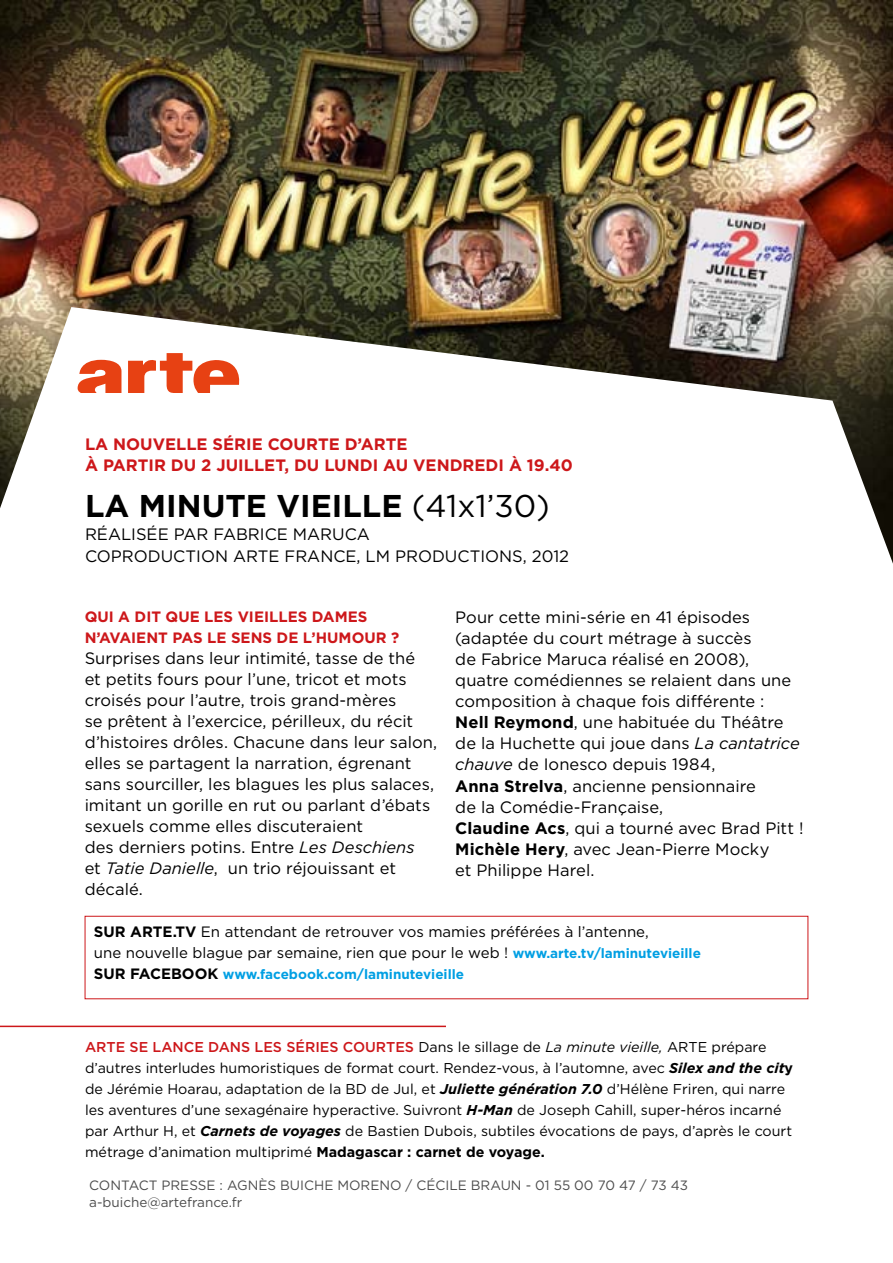
<style>
.page{position:relative;width:893px;height:1263px;background:#fff}
.page>*{position:absolute;margin:0;border:0;box-sizing:border-box;transform-origin:0 0}
.t1{font:700 31.5px "Gotham";color:#000}
.t2{font:16.5px/21px "Gotham";color:#000}
.t3{font:700 16.5px/21px "Gotham";color:#cd171a}
.t4{font:15px/21px "Gotham";color:#000}
.t5{font:700 15px/21px "Gotham";color:#cd171a}
.t6{font:14.25px/21px "Gotham";color:#000}
.t7{font:500 14.25px "Gotham";color:#cd171a}
.t8{font:13.5px/16.2px "Gotham";color:#4c4c4c}
.t9{font:700 13.5px "Gotham";color:#009fe3}
.s1{font-weight:400}
.s2{font-style:italic}
.s3{font-weight:700}
.s4{font-weight:700;font-size:13.5px;color:#009fe3}
.s5{font-size:15px;color:#000}
.s6{font-weight:500;color:#cd171a}
.s7{font-weight:700;font-style:italic}
</style>
<div class="page">
<img style="left:0;top:0;width:893px;height:307px">
<svg style="left:0;top:307px;width:893px;height:257px"></svg>
<svg style="left:77px;top:353px;width:166px;height:40px"></svg>
<div style="left:85px;top:916px;width:723px;height:83px;border:1px solid #cd171a"></div>
<hr style="left:0;top:1026px;width:446px;height:1px;background:#cd171a">
<p class="t3" style="left:85px;top:434px;width:489px">LA NOUVELLE SÉRIE COURTE D’ARTE<br>À PARTIR DU 2 JUILLET, DU LUNDI AU VENDREDI À 19.40</p>
<h1 class="t1" style="left:85px;top:485px;width:466px">LA MINUTE VIEILLE <span class="s1">(41x1’30)</span></h1>
<p class="t2" style="left:85px;top:522px;width:286px;line-height:22.5px">réalisée par Fabrice Maruca<br>Coproduction ARTE</p>
<p class="t2" style="left:285px;top:545px;width:286px">France, LM Productions, 2012</p>
<p class="t5" style="left:85px;top:606px;width:316px">QUI A DIT QUE LES VIEILLES DAM ES<br>N’AVAIENT PAS LE SENS DE L’HUMOUR ?</p>
<p class="t2" style="left:85px;top:647px;width:354px">Surprises dans leur intimité, tasse de thé<br>et petits fours pour l’une, tricot et mots croisés pour l’autre, trois grand-mères<br>se prêtent à l’exercice, périlleux, du récit d’histoires drôles. Chacune dans leur salon, elles se partagent la narration, égrenant sans sourciller, les blagues les plus salaces, imitant un gorille en rut ou parlant d’ébats sexuels comme elles discuteraient<br>des derniers potins. Entre <span class="s2">Les Deschiens<br></span>et <span class="s2">Tatie Danielle</span>, un trio réjouissant et décalé.</p>
<p class="t2" style="left:455px;top:607px;width:350px">Pour cette mini-série en 41 épisodes (adaptée du court métrage à succès<br>de Fabrice Maruca réalisé en 2008), quatre comédiennes se relaient dans une composition à chaque fois différente :<br><span class="s3">NELL REYMOND</span>, une habituée du Théâtre de la Huchette qui joue dans <span class="s2">La cantatrice chauve</span> de I onesco depuis 1984,<br><span class="s3">ANNA STRELVA</span>, ancienne pensionnaire<br>de la Comédie-Française,<br><span class="s3">CLAUDINE ACS</span>, qui a tourné avec B rad Pitt !<br><span class="s3">MICHÈLE HERY</span>, avec Jean-Pierre Mocky<br>et Philippe Harel.</p>
<p class="t4" style="left:94px;top:921px;width:608px"><span class="s3">SUR ARTE.TV</span> En attendant de retrouver vos mamies préférées à l’antenne,<br>une nouvelle blague par semaine, rien que pour le web ! <span class="s4">WWW.ARTE.TV/LAMINUTEVIEILLE</span></p>
<p class="t9" style="left:94px;top:965px;width:372px"><span class="s5">SUR FACEBOOK</span> WWW.FACEBOOK.COM/LAMINUTEVIEILLE</p>
<p class="t7" style="left:85px;top:1037px;width:301px">ARTE SE LANCE DANS LES SÉRIES COURTE</p>
<p class="t6" style="left:405px;top:1036px;width:273px"><span class="s6">S</span> Dans le sillage de <span class="s2">La minute vieille,</span> ARTE</p>
<p class="t6" style="left:85px;top:1036px;width:710px;text-indent:626px">prépare d’autres interludes humoristiques de format court. Rendez-vous, à l’automne, avec <span class="s7">Silex and the cit</span><span class="s3">Y </span>de Jérémie Hoarau, adaptation de la BD de Jul, et <span class="s7">Juliette génération 7.0</span> d’Hélène Friren, qui narre les aventures d’une sexagénaire hyperactive. Suivront <span class="s7">H-Man</span> de Joseph Cahill, super-héros incarné par Arthur H, et <span class="s7">Carnets de voyages</span> de Bastien D ubois, subtiles évocations de pays, d’après le court métrage d’animation multiprimé <span class="s3">MADAGASCAR : CARNET DE VOYAGE.</span></p>
<p class="t8" style="left:89px;top:1177px;width:600px">Contact presse : Agnès Buich e Moreno / Cécile Braun - 01 55 00 70 47 / 73 43 a-buiche@artefrance.fr</p>
</div>
